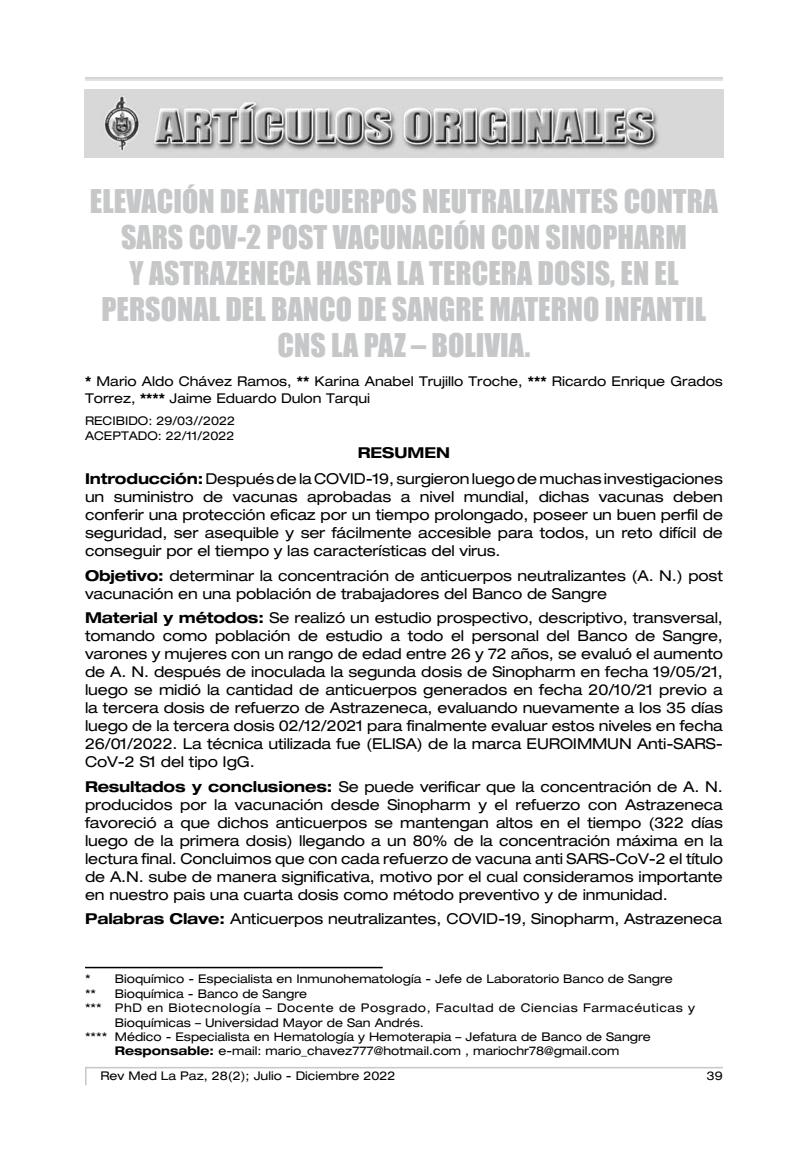
<style>
.page{position:relative;width:808px;height:1149px;background:#fff}
.page>*{position:absolute;margin:0;border:0;box-sizing:border-box;transform-origin:0 0}
.t1{font:30px/36px "Impact";color:#c6c7c8;text-align:center}
.t2{font:expanded 15px/18px "Helvetica Neue LT Std";letter-spacing:-.01em;color:#000;text-align:justify}
.t3{font:expanded 13.5px/16.2px "Helvetica Neue LT Std";color:#000}
.t4{font:expanded 12px/14.4px "Helvetica Neue LT Std";color:#000}
.t5{font:expanded 12px "Helvetica Neue LT Std";letter-spacing:.045em;color:#000}
.s1{font-weight:700}
</style>
<div class="page">
<hr style="left:85px;top:77px;width:638px;height:2px;background:#c6c7c8">
<hr style="left:85px;top:80px;width:638px;height:1px;background:#c6c7c8">
<hr style="left:85px;top:1066px;width:638px;height:2px;background:#c6c7c8">
<svg style="left:85px;top:1066px;width:2px;height:18px"></svg>
<img style="left:85px;top:89px;width:638px;height:68px">
<hr style="left:85px;top:966px;width:298px;height:2px;background:#000">
<h1 class="t1" style="left:90px;top:182px;width:630px">ELEVACIÓN DE ANTICUERPOS NEUTRALIZANTES CONTRA SARS COV-2 POST VACUNACIÓN CON SINOPHARM<br>Y ASTRAZENECA HASTA LA TERCERA DOSIS, EN EL PERSONAL DEL BANCO DE SANGRE MATERNO INFANTIL CNS LA PAZ – BOLIVIA.</h1>
<p class="t3" style="left:85px;top:373px;width:639px"><span class="s1">*</span> Mario Aldo Chávez Ramos, <span class="s1">**</span> Karina Anabel Trujillo Troche, <span class="s1">***</span> Ricardo Enrique Grados<br>Torrez, <span class="s1">****</span> Jaime Eduardo Dulon Tarqui</p>
<p class="t4" style="left:85px;top:413px;width:152px">RECIBIDO: 29/03//2022<br>ACEPTADO: 22/11/2022</p>
<p class="t2" style="left:85px;top:439px;width:639px;line-height:26.5px;text-align:center"><span class="s1">RESUMEN<br>Introducción:</span> Después de la COVID-19, surgieron luego de muchas investigaciones</p>
<p class="t2" style="left:85px;top:487px;width:639px">un suministro de vacunas aprobadas a nivel mundial, dichas vacunas deben conferir una protección eficaz por un tiempo prolongado, poseer un buen perfil de seguridad, ser asequible y ser fácilmente accesible para todos, un reto difícil de conseguir por el tiempo y las características del virus.</p>
<p class="t2" style="left:85px;top:566px;width:639px"><span class="s1">Objetivo:</span> determinar la concentración de anticuerpos neutralizantes (A. N.) post vacunación en una población de trabajadores del Banco de Sangre</p>
<p class="t2" style="left:85px;top:608px;width:639px"><span class="s1">Material y métodos:</span> Se realizó un estudio prospectivo, descriptivo, transversal, tomando como población de estudio a todo el personal del Banco de Sangre, varones y mujeres con un rango de edad entre 26 y 72 años, se evaluó el aumento de A. N. después de inoculada la segunda dosis de Sinopharm en fecha 19/05/21, luego se midió la cantidad de anticuerpos generados en fecha 20/10/21 previo a la tercera dosis de refuerzo de Astrazeneca, evaluando nuevamente a los 35 días luego de la tercera dosis 02/12/2021 para finalmente evaluar estos niveles en fecha 26/01/2022. La técnica utilizada fue (ELISA) de la marca EUROIMMUN Anti-SARS-CoV-2 S1 del tipo IgG.</p>
<p class="t2" style="left:85px;top:777px;width:639px"><span class="s1">Resultados y conclusiones:</span> Se puede verificar que la concentración de A. N. producidos por la vacunación desde Sinopharm y el refuerzo con Astrazeneca favoreció a que dichos anticuerpos se mantengan altos en el tiempo (322 días luego de la primera dosis) llegando a un 80% de la concentración máxima en la lectura final. Concluimos que con cada refuerzo de vacuna anti SARS-CoV-2 el título de A.N. sube de manera significativa, motivo por el cual consideramos importante en nuestro pais una cuarta dosis como método preventivo y de inmunidad.</p>
<p class="t2" style="left:85px;top:909px;width:638px"><span class="s1">Palabras Clave:</span> Anticuerpos neutralizantes, COVID-19, Sinopharm, Astrazeneca</p>
<p class="t4" style="left:85px;top:971px;width:589px">* Bioquímico - Especialista en Inmunohematología - Jefe de Laboratorio Banco de Sangre **</p>
<p class="t4" style="left:115px;top:985px;width:194px">Bioquímica - Banco de Sangre</p>
<p class="t5" style="left:85px;top:1000px;width:611px">*** PhD en Biotecnología – Docente de Posgrado, Facultad de Ciencias Farmacéuticas y</p>
<p class="t4" style="left:115px;top:1014px;width:310px">Bioquímicas – Universidad Mayor de San Andrés.</p>
<p class="t4" style="left:85px;top:1028px;width:567px">**** Médico - Especialista en Hematología y Hemoterapia – Jefatura de Banco de Sangre</p>
<p class="t4" style="left:115px;top:1043px;width:506px"><span class="s1">Responsable:</span> e-mail: mario_chavez777@hotmail.com , mariochr78@gmail.com</p>
<p class="t4" style="left:100px;top:1068px;width:297px">Rev Med La Paz, 28(2); Julio - Diciembre 2022</p>
<p class="t4" style="left:707px;top:1067px;width:18px">39</p>
</div>
